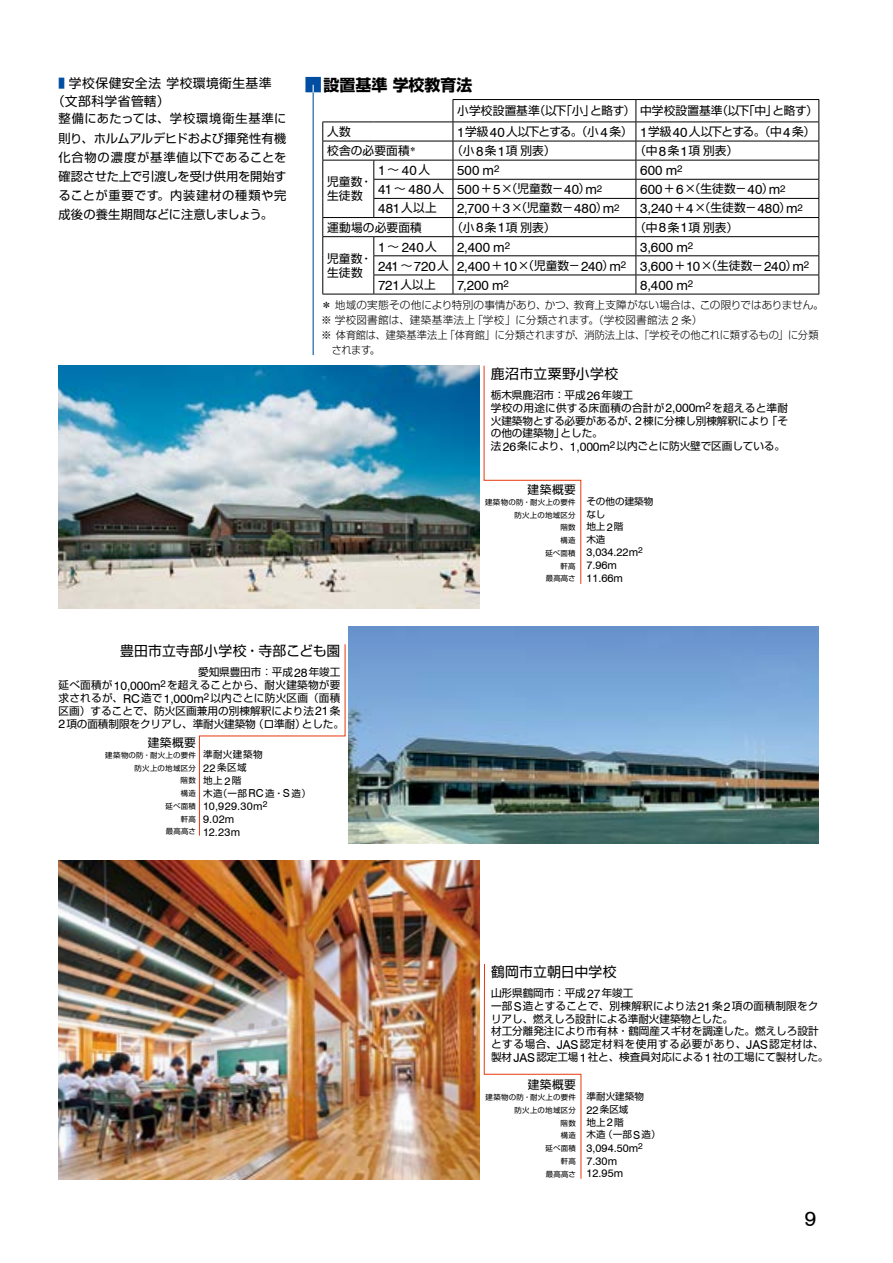
<style>
.page{position:relative;width:893px;height:1263px;background:#fff}
.page>*{position:absolute;margin:0;border:0;box-sizing:border-box;transform-origin:0 0}
.t1{font:20.85px "Swiss 721 BT";color:#000}
.t2{font:700 15.9px "Shin Go Pro";color:#000}
.t3{font:13.8px "Shin Go Pro";letter-spacing:.015em;color:#000}
.t4{font:13.8px "Shin Go Pro";letter-spacing:.035em;color:#000}
.t5{font:13.5px/19.2px "Swiss 721 BT";letter-spacing:.005em;color:#000}
.t6{font:12.75px/18.1px "Shin Go Pro";letter-spacing:.04em;color:#000}
.t7{font:12.15px/19.2px "Shin Go Pro";letter-spacing:.01em;color:#000;text-align:justify}
.t8{font:11.7px/13.8px "Shin Go Pro";letter-spacing:.015em;color:#000}
.t9{font:11.7px "Shin Go Pro";letter-spacing:-.065em;color:#000}
.t10{font:10.95px/12.8px "Swiss 721 BT";color:#000}
.t11{font:10.95px/12.8px "Swiss 721 BT";letter-spacing:.025em;color:#000}
.t12{font:10.65px/12.8px "Shin Go Pro";letter-spacing:-.005em;color:#000}
.t13{font:300 10.65px "Shin Go Pro";color:#000}
.t14{font:300 10.65px "Shin Go Pro";color:#000;scale:.96 1}
.t15{font:9.6px/12.8px "Shin Go Pro";color:#000}
.t16{font:9.6px/12.8px "Shin Go Pro";letter-spacing:.045em;color:#000}
.t17{font:7.5px/12.8px "Shin Go Pro";letter-spacing:.03em;color:#000;text-align:right}
.s1{font-weight:500;color:#004ea2}
.s2{font-family:"Swiss 721 BT";font-size:13.5px}
.s3{font-family:"Shin Go Pro";font-size:11.7px}
.s4{font-family:"Swiss 721 BT";font-size:9.75px}
.s5{font-family:"Swiss 721 BT";font-size:12.15px}
.s6{font-family:"Swiss 721 BT";font-size:10.95px}
</style>
<div class="page">
<img style="left:58px;top:860px;width:422px;height:319px">
<img style="left:58px;top:366px;width:422px;height:242px">
<img style="left:349px;top:627px;width:470px;height:216px">
<hr style="left:453px;top:99px;width:183px;height:1px;background:#000">
<hr style="left:636px;top:99px;width:183px;height:1px;background:#000">
<hr style="left:322px;top:122px;width:52px;height:1px;background:#000">
<hr style="left:374px;top:122px;width:79px;height:1px;background:#000">
<hr style="left:453px;top:122px;width:183px;height:1px;background:#000">
<hr style="left:636px;top:122px;width:183px;height:1px;background:#000">
<hr style="left:322px;top:141px;width:52px;height:1px;background:#000">
<hr style="left:374px;top:141px;width:79px;height:1px;background:#000">
<hr style="left:453px;top:141px;width:183px;height:1px;background:#000">
<hr style="left:636px;top:141px;width:183px;height:1px;background:#000">
<hr style="left:322px;top:160px;width:52px;height:1px;background:#000">
<hr style="left:374px;top:160px;width:79px;height:1px;background:#000">
<hr style="left:453px;top:160px;width:183px;height:1px;background:#000">
<hr style="left:636px;top:160px;width:183px;height:1px;background:#000">
<hr style="left:373px;top:179px;width:80px;height:1px;background:#000">
<hr style="left:453px;top:179px;width:183px;height:1px;background:#000">
<hr style="left:636px;top:179px;width:183px;height:1px;background:#000">
<hr style="left:373px;top:198px;width:80px;height:1px;background:#000">
<svg style="left:373px;top:160px;width:1px;height:57px"></svg>
<hr style="left:453px;top:198px;width:183px;height:1px;background:#000">
<hr style="left:636px;top:198px;width:183px;height:1px;background:#000">
<hr style="left:322px;top:217px;width:52px;height:1px;background:#000">
<hr style="left:374px;top:217px;width:79px;height:1px;background:#000">
<hr style="left:453px;top:217px;width:183px;height:1px;background:#000">
<hr style="left:636px;top:217px;width:183px;height:1px;background:#000">
<hr style="left:322px;top:236px;width:52px;height:1px;background:#000">
<hr style="left:374px;top:236px;width:79px;height:1px;background:#000">
<hr style="left:453px;top:236px;width:183px;height:1px;background:#000">
<hr style="left:636px;top:236px;width:183px;height:1px;background:#000">
<hr style="left:373px;top:255px;width:80px;height:1px;background:#000">
<hr style="left:453px;top:255px;width:183px;height:1px;background:#000">
<hr style="left:636px;top:255px;width:183px;height:1px;background:#000">
<svg style="left:322px;top:122px;width:1px;height:172px"></svg>
<hr style="left:373px;top:275px;width:80px;height:1px;background:#000">
<svg style="left:373px;top:237px;width:1px;height:57px"></svg>
<hr style="left:453px;top:275px;width:183px;height:1px;background:#000">
<svg style="left:453px;top:100px;width:1px;height:194px"></svg>
<hr style="left:636px;top:275px;width:183px;height:1px;background:#000">
<svg style="left:636px;top:100px;width:1px;height:194px"></svg>
<svg style="left:818px;top:100px;width:1px;height:194px"></svg>
<hr style="left:322px;top:294px;width:52px;height:1px;background:#000">
<hr style="left:374px;top:294px;width:79px;height:1px;background:#000">
<hr style="left:453px;top:294px;width:183px;height:1px;background:#000">
<hr style="left:636px;top:294px;width:183px;height:1px;background:#000">
<hr style="left:313px;top:92px;width:1px;height:263px;background:#004ea2">
<svg style="left:305px;top:77px;width:16px;height:15px"></svg>
<svg style="left:484px;top:963px;width:98px;height:216px"></svg>
<svg style="left:483px;top:365px;width:98px;height:219px"></svg>
<svg style="left:199px;top:644px;width:147px;height:192px"></svg>
<p class="t6" style="left:52px;top:72px;width:221px;text-indent:6px"><span class="s1">■</span> 学校保健安全法学校環境衛生基準（文部科学省管轄）</p>
<p class="t7" style="left:58px;top:108px;width:230px">整備にあたっては、学校環境衛生基準に則り、ホルムアルデヒドおよび揮発性有機化合物の濃度が基準値以下であることを確認させた上で引渡しを受け供用を開始することが重要です。内装建材の種類や完成後の養生期間などに注意しましょう。</p>
<h2 class="t2" style="left:324px;top:72px;width:150px">設置基準学校教育法</h2>
<p class="t8" style="left:457px;top:102px;width:362px">小学校設置基準（以下「小」と略す）中学校設置基準（以下「中」と略す）</p>
<p class="t8" style="left:327px;top:123px;width:25px">人数</p>
<p class="t9" style="left:457px;top:122px;width:360px"><span class="s2">1</span>学級<span class="s2">40</span>人以下とする。（小<span class="s2">4</span>条） <span class="s2">1</span>学級<span class="s2">40</span>人以下とする。（中<span class="s2">4</span>条）</p>
<p class="t8" style="left:327px;top:142px;width:91px">校舎の必要面積<sup>＊</sup></p>
<p class="t8" style="left:451px;top:142px;width:106px">（小<span class="s2">8</span>条<span class="s2">1</span>項別表）</p>
<p class="t8" style="left:634px;top:142px;width:105px">（中<span class="s2">8</span>条<span class="s2">1</span>項別表）</p>
<p class="t8" style="left:327px;top:174px;width:47px">児童数・生徒数</p>
<p class="t5" style="left:378px;top:160px;width:53px">1<span class="s3">～</span>40<span class="s3">人</span></p>
<p class="t5" style="left:457px;top:160px;width:44px">500 m<sup>2</sup></p>
<p class="t5" style="left:640px;top:160px;width:44px">600 m<sup>2</sup></p>
<p class="t5" style="left:378px;top:180px;width:226px">41 <span class="s3">～</span> 480<span class="s3">人</span> 500<span class="s3">＋</span>5<span class="s3">×（児童数－</span>40<span class="s3">）</span>m<sup>2</sup></p>
<p class="t8" style="left:640px;top:181px;width:147px"><span class="s2">600</span>＋<span class="s2">6</span>×（生徒数－<span class="s2">40</span>）<span class="s2">m</span><span class="s4">2</span></p>
<p class="t5" style="left:378px;top:199px;width:60px">481<span class="s3">人以上</span></p>
<p class="t5" style="left:457px;top:199px;width:164px">2,700<span class="s3">＋</span>3<span class="s3">×（児童数－</span>480<span class="s3">）</span>m<sup>2</sup></p>
<p class="t5" style="left:640px;top:199px;width:164px">3,240<span class="s3">＋</span>4<span class="s3">×（生徒数－</span>480<span class="s3">）</span>m<sup>2</sup></p>
<p class="t8" style="left:327px;top:219px;width:96px">運動場の必要面積</p>
<p class="t8" style="left:451px;top:219px;width:106px">（小<span class="s2">8</span>条<span class="s2">1</span>項別表）</p>
<p class="t8" style="left:634px;top:219px;width:105px">（中<span class="s2">8</span>条<span class="s2">1</span>項別表）</p>
<p class="t8" style="left:327px;top:250px;width:47px">児童数・生徒数</p>
<p class="t5" style="left:378px;top:237px;width:60px">1<span class="s3">～</span> 240<span class="s3">人</span></p>
<p class="t5" style="left:457px;top:237px;width:54px">2,400 m<sup>2</sup></p>
<p class="t5" style="left:378px;top:237px;width:433px;text-indent:262px">3,600 m<sup>2<br></sup>241<span class="s3">～</span>720<span class="s3">人</span> 2,400<span class="s3">＋</span>10<span class="s3">×（児童数－</span>240<span class="s3">）</span>m<sup>2</sup> 3,600<span class="s3">＋</span>10<span class="s3">×（生徒数－</span>240<span class="s3">）</span>m<sup>2<br></sup>721<span class="s3">人以上</span></p>
<p class="t5" style="left:457px;top:275px;width:53px">7,200 m<sup>2</sup></p>
<p class="t5" style="left:640px;top:275px;width:55px">8,400 m<sup>2</sup></p>
<p class="t13" style="left:321px;top:296px;width:504px">＊地域の実態その他により特別の事情があり、かつ、教育上支障がない場合は、この限りではありません。</p>
<p class="t13" style="left:321px;top:311px;width:383px">※ 学校図書館は、建築基準法上「学校」に分類されます。（学校図書館法 <span class="s5">2</span> 条）</p>
<p class="t13" style="left:321px;top:326px;width:499px">※ 体育館は、建築基準法上「体育館」に分類されますが、消防法上は、「学校その他これに類するもの」に分類</p>
<p class="t14" style="left:332px;top:341px;width:52px">されます。</p>
<p class="t4" style="left:491px;top:362px;width:129px">鹿沼市立粟野小学校</p>
<p class="t12" style="left:491px;top:387px;width:299px">栃木県鹿沼市：平成<span class="s5">26</span>年竣工<br>学校の用途に供する床面積の合計が<span class="s5">2,000m</span><sup>2</sup>を超えると準耐火建築物とする必要があるが、<span class="s5">2</span>棟に分棟し別棟解釈により「その他の建築物」とした。<br>法<span class="s5">26</span>条により、<span class="s5">1,000m</span><sup>2</sup>以内ごとに防火壁で区画している。</p>
<p class="t8" style="left:528px;top:481px;width:50px">建築概要</p>
<p class="t17" style="left:485px;top:495px;width:92px">建築物の防・耐火上の要件防火上の地域区分<br>階数<br>構造<br>延べ面積<br>軒高<br>最高高さ</p>
<p class="t15" style="left:586px;top:494px;width:68px">その他の建築物なし<br>地上<span class="s6">2</span>階<br>木造</p>
<p class="t10" style="left:586px;top:546px;width:58px">3,034.22m<sup>2<br></sup>7.96m<br>11.66m</p>
<p class="t3" style="left:120px;top:640px;width:222px">豊田市立寺部小学校・寺部こども園</p>
<p class="t12" style="left:58px;top:665px;width:287px;text-indent:140px">愛知県豊田市：平成<span class="s5">28</span>年竣工延べ面積が<span class="s5">10,000m</span><sup>2</sup>を超えることから、耐火建築物が要求されるが、<span class="s5">RC</span>造で<span class="s5">1,000m</span><sup>2</sup>以内ごとに防火区画（面積区画）することで、防火区画兼用の別棟解釈により法<span class="s5">21</span>条<br><span class="s5">2</span>項の面積制限をクリアし、準耐火建築物（ロ準耐）とした。</p>
<p class="t8" style="left:148px;top:734px;width:50px">建築概要</p>
<p class="t17" style="left:105px;top:748px;width:92px">建築物の防・耐火上の要件防火上の地域区分<br>階数<br>構造<br>延べ面積<br>軒高<br>最高高さ</p>
<p class="t16" style="left:203px;top:747px;width:109px">準耐火建築物<br><span class="s6">22</span>条区域<br>地上<span class="s6">2</span>階<br>木造（一部<span class="s6">RC</span>造・<span class="s6">S</span>造）</p>
<p class="t11" style="left:203px;top:800px;width:66px">10,929.30m<sup>2<br></sup>9.02m<br>12.23m</p>
<p class="t3" style="left:491px;top:960px;width:127px">鶴岡市立朝日中学校</p>
<p class="t12" style="left:491px;top:985px;width:339px">山形県鶴岡市：平成<span class="s5">27</span>年竣工<br>一部<span class="s5">S</span>造とすることで、別棟解釈により法<span class="s5">21</span>条<span class="s5">2</span>項の面積制限をクリアし、燃えしろ設計による準耐火建築物とした。<br>材工分離発注により市有林・鶴岡産スギ材を調達した。燃えしろ設計とする場合、<span class="s5">JAS</span>認定材料を使用する必要があり、<span class="s5">JAS</span>認定材は、製材<span class="s5">JAS</span>認定工場<span class="s5">1</span>社と、検査員対応による<span class="s5">1</span>社の工場にて製材した。</p>
<p class="t8" style="left:528px;top:1076px;width:50px">建築概要</p>
<p class="t17" style="left:486px;top:1090px;width:92px">建築物の防・耐火上の要件防火上の地域区分<br>階数<br>構造<br>延べ面積<br>軒高<br>最高高さ</p>
<p class="t15" style="left:587px;top:1089px;width:76px">準耐火建築物<br><span class="s6">22</span>条区域<br>地上<span class="s6">2</span>階<br>木造（一部<span class="s6">S</span>造）</p>
<p class="t10" style="left:587px;top:1141px;width:58px">3,094.50m<sup>2<br></sup>7.30m<br>12.95m</p>
<h1 class="t1" style="left:805px;top:1206px;width:13px">9</h1>
</div>
